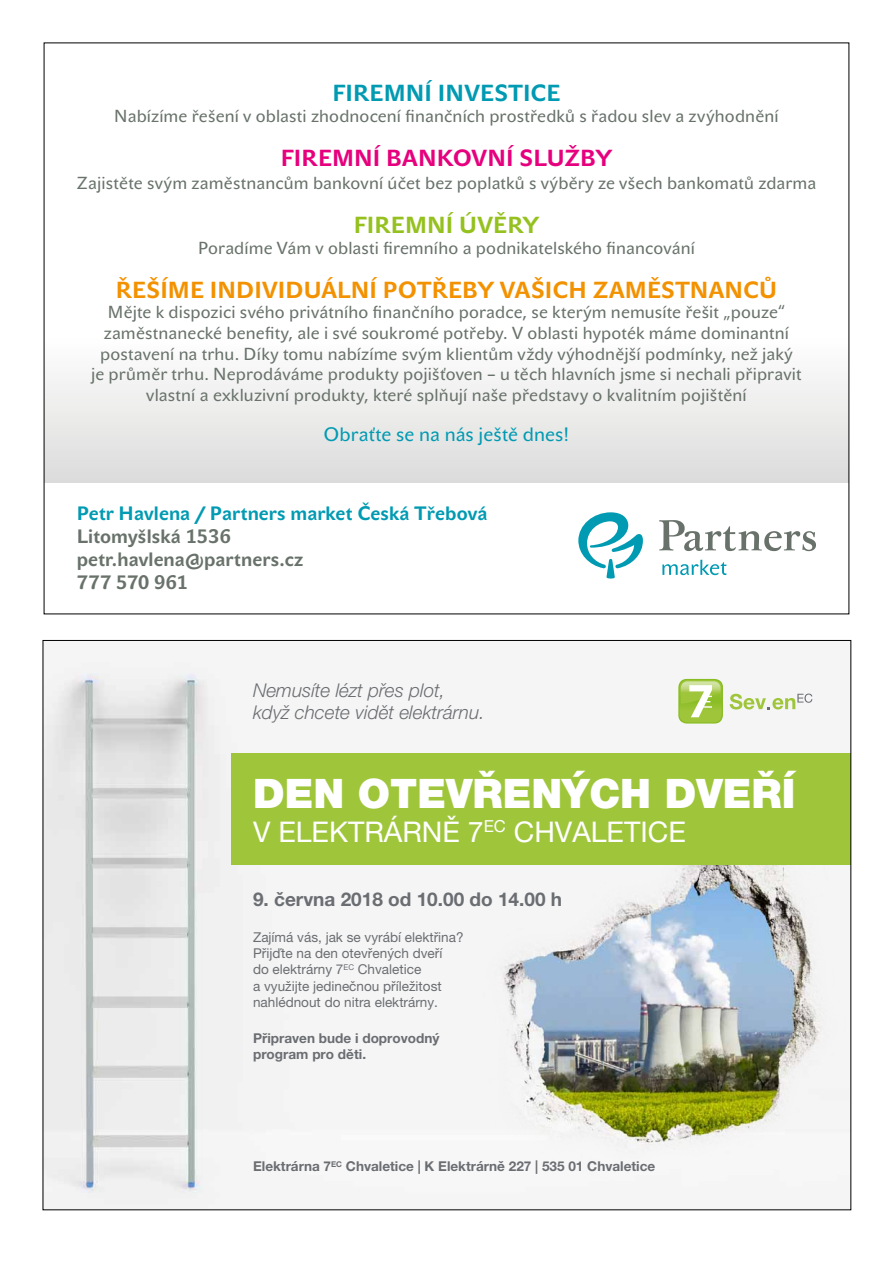
<style>
.page{position:relative;width:893px;height:1263px;background:#fff}
.page>*{position:absolute;margin:0;border:0;box-sizing:border-box;transform-origin:0 0}
.t1{font:900 40.65px "Helvetica Neue LT Pro";color:#fff}
.t2{font:28.5px "Helvetica Neue LT Pro";color:#fff}
.t3{font:700 22.95px "John Sans Text Pro";letter-spacing:.01em;color:#f39200}
.t4{font:700 22.95px "John Sans Text Pro";letter-spacing:.005em;color:#e6007d}
.t5{font:700 22.95px "John Sans Text Pro";letter-spacing:.01em;color:#009ab2}
.t6{font:700 22.95px "John Sans Text Pro";letter-spacing:.01em;color:#95c11f}
.t7{font:700 19.2px/23px "John Sans Text Pro";letter-spacing:.005em;color:#68726a}
.t8{font:700 19.2px "John Sans Text Pro";letter-spacing:.005em;color:#009ab2}
.t9{font:19.2px "John Sans Text Pro";letter-spacing:.005em;color:#009ab2}
.t10{font:italic 300 19.05px/22.8px "Helvetica Neue LT Pro";color:#6a6d71}
.t11{font:700 19.05px "Helvetica Neue LT Pro";color:#6a6d71}
.t12{font:17.25px/20.7px "John Sans Text Pro";letter-spacing:.01em;color:#68726a;text-align:center}
.t13{font:13.5px/16.4px "Helvetica Neue LT Pro";color:#6a6d71}
.t14{font:700 13.5px/16.4px "Helvetica Neue LT Pro";color:#6a6d71}
</style>
<div class="page">
<img style="left:45px;top:662px;width:768px;height:546px">
<img style="left:455px;top:865px;width:394px;height:315px">
<svg style="left:730px;top:693px;width:82px;height:16px"></svg>
<div style="left:678px;top:679px;width:45px;height:44px;background:#89bd24;border-radius:8px"></div>
<svg style="left:680px;top:680px;width:42px;height:42px"></svg>
<div style="left:231px;top:753px;width:620px;height:112px;background:#9fc63b"></div>
<div style="left:44px;top:43px;width:805px;height:440px;background:linear-gradient(to bottom,#fff,#ebebeb)"></div>
<svg style="left:659px;top:520px;width:157px;height:31px"></svg>
<svg style="left:578px;top:512px;width:65px;height:67px"></svg>
<svg style="left:662px;top:560px;width:64px;height:15px"></svg>
<h3 class="t5" style="left:332px;top:80px;width:230px">FIREMNÍ INVESTICE</h3>
<p class="t12" style="left:114px;top:106px;width:666px">Nabízíme řešení v oblasti zhodnocení finančních prostředků s řadou slev a zvýhodnění</p>
<h3 class="t4" style="left:281px;top:145px;width:333px">FIREMNÍ BANKOVNÍ SLUŽBY</h3>
<p class="t12" style="left:77px;top:173px;width:741px">Zajistěte svým zaměstnancům bankovní účet bez poplatků s výběry ze všech bankomatů zdarma</p>
<h3 class="t6" style="left:354px;top:212px;width:187px">FIREMNÍ ÚVĚRY</h3>
<p class="t12" style="left:198px;top:237px;width:498px">Poradíme Vám v oblasti firemního a podnikatelského financování</p>
<h3 class="t3" style="left:116px;top:276px;width:663px">ŘEŠÍME INDIVIDUÁLNÍ POTŘEBY VAŠICH ZAMĚSTNANCŮ</h3>
<p class="t12" style="left:91px;top:302px;width:712px">Mějte k dispozici svého privátního finančního poradce, se kterým nemusíte řešit „pouze“ zaměstnanecké benefity, ale i své soukromé potřeby. V oblasti hypoték máme dominantní postavení na trhu. Díky tomu nabízíme svým klientům vždy výhodnější podmínky, než jaký<br>je průměr trhu. Neprodáváme produkty pojišťoven – u těch hlavních jsme si nechali připravit vlastní a exkluzivní produkty, které splňují naše představy o kvalitním pojištění</p>
<p class="t9" style="left:323px;top:423px;width:247px">Obraťte se na nás ještě dnes!</p>
<p class="t8" style="left:77px;top:502px;width:412px">Petr Havlena / Partners market Česká Třebová</p>
<p class="t7" style="left:77px;top:525px;width:228px">Litomyšlská 1536 petr.havlena@partners.cz<br>777 570 961</p>
<p class="t10" style="left:253px;top:678px;width:233px">Nemusíte lézt přes plot, když chcete vidět elektrárnu.</p>
<h1 class="t1" style="left:253px;top:769px;width:544px">DEN OTEVŘENÝCH DVEŘÍ</h1>
<h2 class="t2" style="left:253px;top:815px;width:434px">V ELEKTRÁRNĚ 7<sup>EC</sup> CHVALETICE</h2>
<p class="t11" style="left:253px;top:887px;width:311px">9. června 2018 od 10.00 do 14.00 h</p>
<p class="t13" style="left:253px;top:928px;width:212px">Zajímá vás, jak se vyrábí elektřina?<br>Přijďte na den otevřených dveří<br>do elektrárny 7<sup>EC</sup> Chvaletice<br>a využijte jedinečnou příležitost nahlédnout do nitra elektrárny.</p>
<p class="t14" style="left:253px;top:1029px;width:188px">Připraven bude i doprovodný program pro děti.</p>
<p class="t14" style="left:253px;top:1158px;width:404px">Elektrárna 7<sup>EC</sup> Chvaletice | K Elektrárně 227 | 535 01 Chvaletice</p>
</div>
